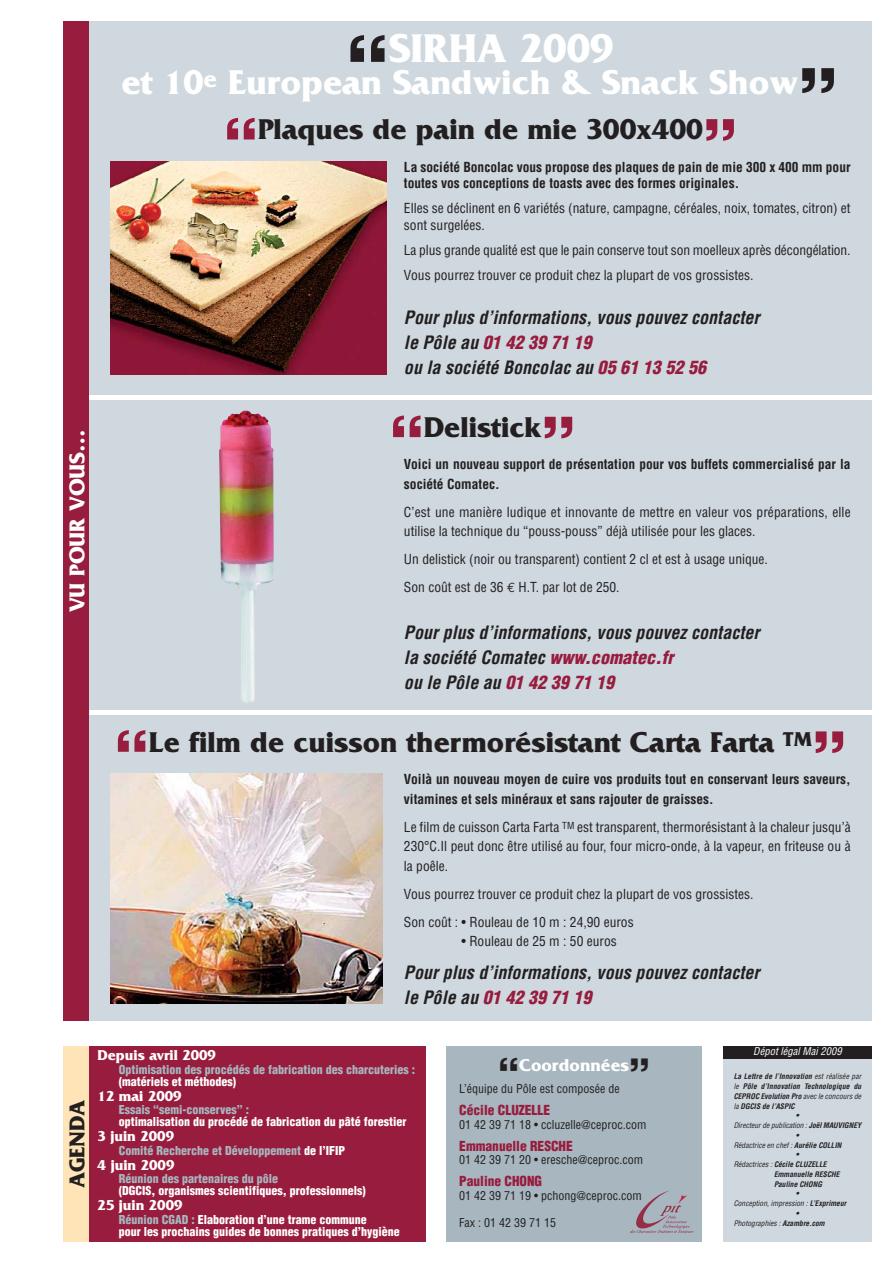
<style>
.page{position:relative;width:893px;height:1263px;background:#fff}
.page>*{position:absolute;margin:0;border:0;box-sizing:border-box;transform-origin:0 0}
.t1{font:900 condensed 85.5px "Helvetica";color:#231f20}
.t2{font:900 condensed 69px "Helvetica";color:#981c3d}
.t3{font:700 42px "Friz Quadrata";color:#fff}
.t4{font:900 condensed 42px "Helvetica";color:#231f20}
.t5{font:700 36px "Friz Quadrata";color:#fff}
.t6{font:700 30px "Friz Quadrata";color:#231f20}
.t7{font:700 22.5px "Friz Quadrata";color:#fff}
.t8{font:700 22.5px "Friz Quadrata";color:#231f20}
.t9{font:italic 700 condensed 18px/25px "Helvetica";color:#231f20}
.t10{font:700 18px "Friz Quadrata";color:#fff}
.t11{font:700 15px "Friz Quadrata";color:#fff}
.t12{font:condensed 13.5px/19.5px "Helvetica";color:#231f20}
.t13{font:700 condensed 13.5px/19.5px "Helvetica";color:#231f20}
.t14{font:900 condensed 13.5px "Helvetica";color:#981c3d}
.t15{font:900 condensed 12px/12px "Helvetica";color:#fff}
.t16{font:900 condensed 12px "Helvetica";color:#a7b6bf}
.t17{font:condensed 12px "Helvetica";color:#231f20}
.t18{font:italic condensed 10.5px "Helvetica";color:#fff}
.t19{font:italic 700 condensed 7.5px "Helvetica";color:#231f20}
.t20{font:italic condensed 7.5px "Helvetica";color:#231f20}
.s1{font-family:"Helvetica";font-weight:900;font-stretch:condensed;font-size:79.5px;color:#231f20}
.s2{font-weight:900;color:#981c3d}
.s3{font-family:"Euro Mono";font-stretch:normal}
.s4{color:#fff}
.s5{color:#a7b6bf}
.s6{font-weight:400}
.s7{font-weight:700}
</style>
<div class="page">
<div style="left:64px;top:21px;width:807px;height:1000px;background:#ced8de"></div>
<div style="left:89px;top:1046px;width:336px;height:196px;background:#981c3d"></div>
<div style="left:64px;top:1046px;width:25px;height:196px;background:#ffe4b8"></div>
<div style="left:446px;top:1046px;width:255px;height:196px;background:#a7b6bf"></div>
<svg style="left:630px;top:1191px;width:63px;height:42px"></svg>
<div style="left:723px;top:1050px;width:148px;height:192px;background:#ced8de"></div>
<div style="left:723px;top:1046px;width:148px;height:13px;background:#231f20"></div>
<div style="left:64px;top:21px;width:25px;height:1000px;background:#981c3d"></div>
<hr style="left:89px;top:396px;width:782px;height:4px;background:#fff">
<hr style="left:89px;top:710px;width:782px;height:4px;background:#fff">
<img style="left:219px;top:410px;width:55px;height:293px">
<img style="left:110px;top:162px;width:277px;height:212px">
<img style="left:110px;top:774px;width:272px;height:230px">
<h3 class="t7" style="left:69px;top:612px;width:184px;rotate:-90deg">VU POUR VOUS…</h3>
<h1 class="t1" style="left:346px;top:37px;width:44px">“</h1>
<h3 class="t3" style="left:389px;top:33px;width:226px">SIRHA 2009</h3>
<h3 class="t5" style="left:122px;top:70px;width:718px">et 10<sup>e</sup> European Sandwich &amp; Snack Show<span class="s1">”</span></h3>
<h2 class="t2" style="left:223px;top:119px;width:36px">“</h2>
<h3 class="t6" style="left:258px;top:119px;width:446px">Plaques de pain de mie 300x400</h3>
<h2 class="t2" style="left:703px;top:119px;width:36px">”</h2>
<p class="t13" style="left:404px;top:160px;width:448px;line-height:16.5px">La société Boncolac vous propose des plaques de pain de mie 300 x 400 mm pour toutes vos conceptions de toasts avec des formes originales.</p>
<p class="t12" style="left:404px;top:201px;width:448px;line-height:16.5px">Elles se déclinent en 6 variétés (nature, campagne, céréales, noix, tomates, citron) et sont surgelées.</p>
<p class="t12" style="left:404px;top:238px;width:448px;line-height:25px">La plus grande qualité est que le pain conserve tout son moelleux après décongélation.<br>Vous pourrez trouver ce produit chez la plupart de vos grossistes.</p>
<h3 class="t9" style="left:404px;top:306px;width:360px">Pourplus d’informations,vous pouvez contacter le Pôle au <span class="s2">01 42 39 71 19<br></span>ou la société Boncolac au <span class="s2">05 61 13 52 56</span></h3>
<h2 class="t2" style="left:389px;top:417px;width:36px">“</h2>
<h3 class="t6" style="left:424px;top:417px;width:119px">Delistick</h3>
<h2 class="t2" style="left:541px;top:417px;width:36px">”</h2>
<p class="t13" style="left:404px;top:456px;width:448px">Voici un nouveau support de présentation pour vos buffets commercialisé par la société Comatec.</p>
<p class="t12" style="left:404px;top:503px;width:448px">C’est une manière ludique et innovante de mettre en valeur vos préparations, elle utilise la technique du “pouss-pouss” déjà utilisée pour les glaces.</p>
<p class="t12" style="left:404px;top:547px;width:365px;line-height:28px">Un delistick (noir ou transparent) contient 2 cl et est à usage unique.<br>Son coût est de 36 <span class="s3">€</span> H.T. par lot de 250.</p>
<h3 class="t9" style="left:404px;top:621px;width:360px">Pourplus d’informations,vous pouvez contacter la société Comatec <span class="s2">www.comatec.fr<br></span>ou le Pôle au <span class="s2">01 42 39 71 19</span></h3>
<h2 class="t2" style="left:114px;top:731px;width:36px">“</h2>
<h3 class="t6" style="left:149px;top:731px;width:665px">Le film de cuisson thermorésistant Carta Farta <sup>TM</sup></h3>
<h2 class="t2" style="left:812px;top:731px;width:36px">”</h2>
<p class="t13" style="left:404px;top:771px;width:448px">Voilà un nouveau moyen de cuire vos produits tout en conservant leurs saveurs, vitamines et sels minéraux et sans rajouter de graisses.</p>
<p class="t12" style="left:404px;top:818px;width:448px;text-align:justify">Le film de cuisson Carta Farta <sup>TM</sup> est transparent, thermorésistant à la chaleur jusqu’à 230°C.Il peut donc être utilisé au four, four micro-onde, à la vapeur, en friteuse ou à la poêle.</p>
<p class="t12" style="left:404px;top:881px;width:351px;line-height:28px">Vous pourrez trouver ce produit chez la plupart de vos grossistes.<br>Son coût : • Rouleau de 10 m : 24,90 euros</p>
<p class="t12" style="left:461px;top:933px;width:157px">• Rouleau de 25 m : 50 euros</p>
<h3 class="t9" style="left:404px;top:961px;width:360px">Pourplus d’informations,vous pouvez contacter le Pôle au <span class="s2">01 42 39 71 19</span></h3>
<h3 class="t8" style="left:69px;top:1188px;width:90px;rotate:-90deg">AGENDA</h3>
<p class="t11" style="left:98px;top:1050px;width:120px">Depuis avril 2009</p>
<p class="t16" style="left:119px;top:1065px;width:298px">Optimisation des procédés de fabrication des charcuteries :</p>
<p class="t15" style="left:119px;top:1077px;width:119px">(matériels et méthodes)</p>
<p class="t11" style="left:98px;top:1091px;width:85px">12 mai 2009</p>
<p class="t16" style="left:119px;top:1105px;width:132px">Essais “semi-conserves” :</p>
<p class="t15" style="left:119px;top:1117px;width:289px">optimalisation du procédé de fabrication du pâté forestier</p>
<p class="t11" style="left:98px;top:1131px;width:78px">3 juin 2009</p>
<p class="t16" style="left:119px;top:1146px;width:228px">Comité Recherche et Développement <span class="s4">de l’IFIP</span></p>
<p class="t11" style="left:98px;top:1160px;width:78px">4 juin 2009</p>
<p class="t16" style="left:119px;top:1174px;width:161px">Réunion des partenaires du pôle</p>
<p class="t15" style="left:119px;top:1186px;width:248px">(DGCIS, organismes scientifiques, professionnels)</p>
<p class="t11" style="left:98px;top:1200px;width:86px">25 juin 2009</p>
<p class="t15" style="left:119px;top:1215px;width:282px"><span class="s5">Réunion CGAD :</span> Elaboration d’une trame commune<br>pour les prochains guides de bonnes pratiques d’hygiène</p>
<h3 class="t4" style="left:498px;top:1059px;width:22px">“</h3>
<h3 class="t10" style="left:519px;top:1059px;width:111px">Coordonnées</h3>
<p class="t17" style="left:459px;top:1084px;width:162px">L’équipe du Pôle est composée de</p>
<h3 class="t4" style="left:629px;top:1059px;width:22px">”</h3>
<p class="t14" style="left:459px;top:1105px;width:93px">Cécile CLUZELLE</p>
<p class="t17" style="left:459px;top:1120px;width:189px">01 42 39 71 18 • ccluzelle@ceproc.com</p>
<p class="t14" style="left:459px;top:1141px;width:115px">Emmanuelle RESCHE</p>
<p class="t17" style="left:459px;top:1155px;width:185px">01 42 39 71 20 • eresche@ceproc.com</p>
<p class="t14" style="left:459px;top:1176px;width:84px">Pauline CHONG</p>
<p class="t17" style="left:459px;top:1191px;width:184px">01 42 39 71 19 • pchong@ceproc.com</p>
<p class="t17" style="left:459px;top:1218px;width:98px">Fax : 01 42 39 71 15</p>
<p class="t18" style="left:753px;top:1048px;width:92px">DépotlégalMai2009</p>
<p class="t19" style="left:733px;top:1074px;width:131px">La Lettre de l’Innovation <span class="s6">est réalisée par</span></p>
<p class="t19" style="left:733px;top:1083px;width:131px"><span class="s6">le</span> Pôle d’Innovation Technologique du</p>
<p class="t19" style="left:733px;top:1093px;width:131px">CEPROC Evolution Pro <span class="s6">avec le concours de</span></p>
<p class="t19" style="left:733px;top:1103px;width:64px"><span class="s6">la</span> DGCIS de l’ASPIC</p>
<p class="t19" style="left:795px;top:1113px;width:6px">•</p>
<p class="t20" style="left:733px;top:1122px;width:131px">Directeurde publication :<span class="s7">JoëlMAUVIGNEY</span></p>
<p class="t19" style="left:795px;top:1132px;width:6px">•</p>
<p class="t20" style="left:733px;top:1142px;width:111px">Rédactrice en chef:<span class="s7">Aurélie COLLIN</span></p>
<p class="t19" style="left:795px;top:1152px;width:6px">•</p>
<p class="t19" style="left:733px;top:1161px;width:96px"><span class="s6">Rédactrices :</span>Cécile CLUZELLE</p>
<p class="t19" style="left:774px;top:1171px;width:69px">Emmanuelle RESCHE</p>
<p class="t19" style="left:774px;top:1181px;width:51px">Pauline CHONG</p>
<p class="t19" style="left:795px;top:1191px;width:6px">•</p>
<p class="t20" style="left:733px;top:1200px;width:116px">Conception,impression :<span class="s7">L’Exprimeur</span></p>
<p class="t19" style="left:795px;top:1210px;width:6px">•</p>
<p class="t20" style="left:733px;top:1220px;width:94px">Photographies :<span class="s7">Azambre.com</span></p>
</div>
